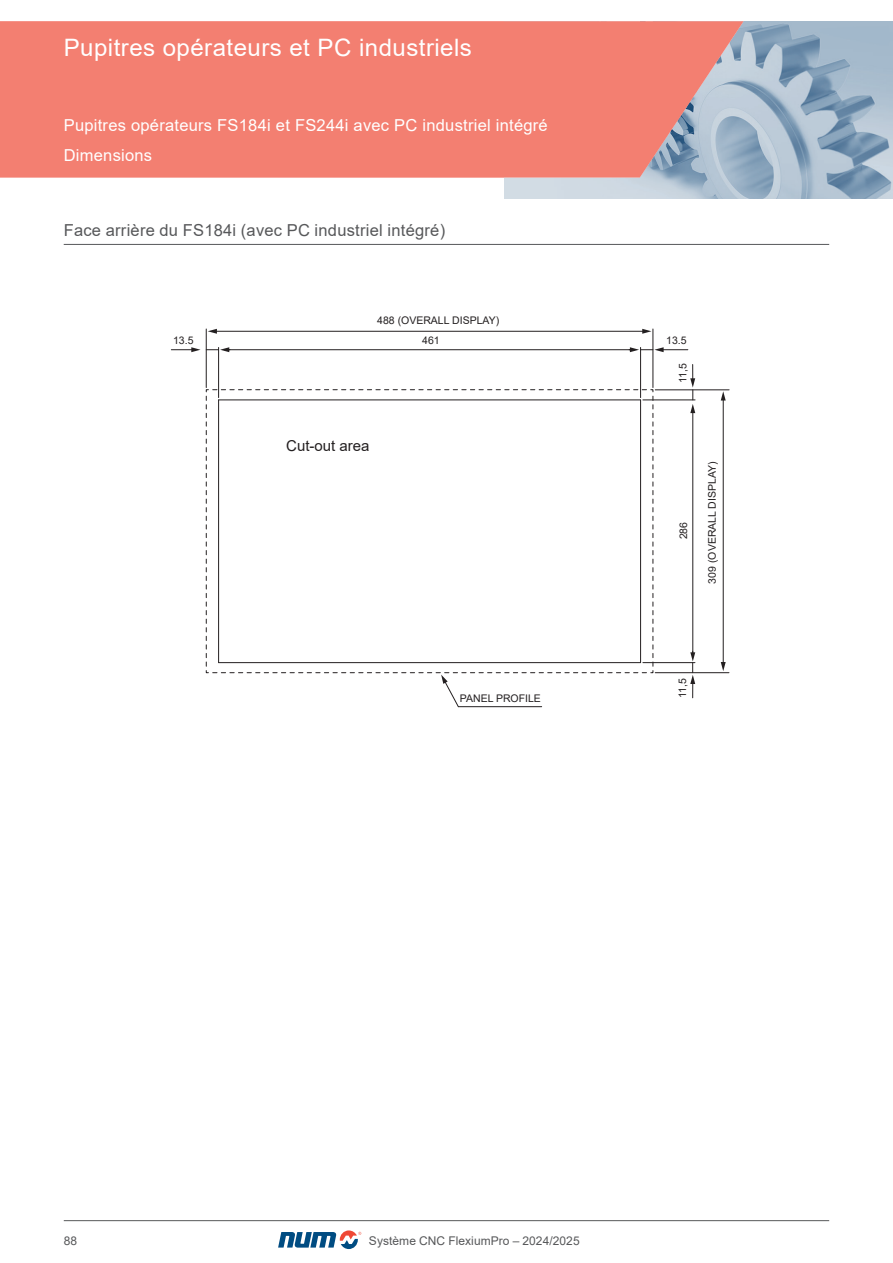
<style>
.page{position:relative;width:893px;height:1263px;background:#fff}
.page>*{position:absolute;margin:0;border:0;box-sizing:border-box;transform-origin:0 0}
.t1{font:24px "Arial";letter-spacing:.02em;color:#fff}
.t2{font:16.5px/30px "Arial";letter-spacing:.015em;color:#fff}
.t3{font:16.5px "Arial";letter-spacing:.015em;color:#57585a}
.t4{font:15px "Arial";color:#231f20}
.t5{font:12px "Arial";letter-spacing:.005em;color:#57585a}
.t6{font:10.5px "Arial";color:#231f20}
</style>
<div class="page">
<hr style="left:64px;top:1220px;width:765px;height:1px;background:#57585a">
<svg style="left:278px;top:1230px;width:83px;height:19px"></svg>
<img style="left:504px;top:21px;width:389px;height:178px">
<svg style="left:0;top:21px;width:744px;height:157px;background:#ed8377"></svg>
<hr style="left:64px;top:244px;width:765px;height:1px;background:#57585a">
<hr style="left:206px;top:329px;width:1px;height:59px;background:#231f20">
<hr style="left:652px;top:329px;width:1px;height:59px;background:#231f20">
<hr style="left:215px;top:331px;width:429px;height:1px;background:#231f20">
<svg style="left:208px;top:329px;width:9px;height:5px"></svg>
<svg style="left:642px;top:329px;width:9px;height:5px"></svg>
<hr style="left:218px;top:347px;width:1px;height:51px;background:#231f20">
<hr style="left:640px;top:347px;width:1px;height:51px;background:#231f20">
<hr style="left:228px;top:349px;width:404px;height:1px;background:#231f20">
<svg style="left:171px;top:347px;width:59px;height:5px"></svg>
<svg style="left:629px;top:347px;width:59px;height:5px"></svg>
<hr style="left:655px;top:389px;width:74px;height:1px;background:#231f20">
<hr style="left:643px;top:399px;width:52px;height:1px;background:#231f20">
<hr style="left:643px;top:662px;width:52px;height:1px;background:#231f20">
<hr style="left:692px;top:411px;width:1px;height:243px;background:#231f20">
<hr style="left:655px;top:672px;width:74px;height:1px;background:#231f20">
<svg style="left:690px;top:364px;width:5px;height:49px"></svg>
<svg style="left:690px;top:651px;width:5px;height:47px"></svg>
<hr style="left:723px;top:399px;width:1px;height:265px;background:#231f20">
<svg style="left:721px;top:391px;width:5px;height:9px"></svg>
<svg style="left:721px;top:662px;width:5px;height:9px"></svg>
<svg style="left:206px;top:389px;width:448px;height:319px"></svg>
<h1 class="t1" style="left:64px;top:31px;width:410px">Pupitres opérateurs et PC industriels</h1>
<h2 class="t2" style="left:64px;top:110px;width:485px">Pupitres opérateurs FS184i et FS244i avec PC industriel intégré<br>Dimensions</h2>
<h2 class="t3" style="left:64px;top:219px;width:383px">Face arrière du FS184i (avec PC industriel intégré)</h2>
<p class="t6" style="left:377px;top:313px;width:123px">488 (OVERALL DISPLAY)</p>
<p class="t6" style="left:173px;top:333px;width:22px">13.5</p>
<p class="t6" style="left:422px;top:333px;width:19px">461</p>
<p class="t6" style="left:666px;top:333px;width:22px">13.5</p>
<p class="t6" style="left:675px;top:383px;width:21px;rotate:-90deg">11,5</p>
<h3 class="t4" style="left:286px;top:435px;width:85px">Cut-out area</h3>
<p class="t6" style="left:676px;top:539px;width:19px;rotate:-90deg">286</p>
<p class="t6" style="left:705px;top:584px;width:123px;rotate:-90deg">309 (OVERALL DISPLAY)</p>
<p class="t6" style="left:460px;top:691px;width:83px">PANEL PROFILE</p>
<p class="t6" style="left:675px;top:698px;width:21px;rotate:-90deg">11,5</p>
<p class="t5" style="left:64px;top:1232px;width:15px">88</p>
<p class="t5" style="left:369px;top:1232px;width:212px">Système CNC FlexiumPro – 2024/2025</p>
</div>
